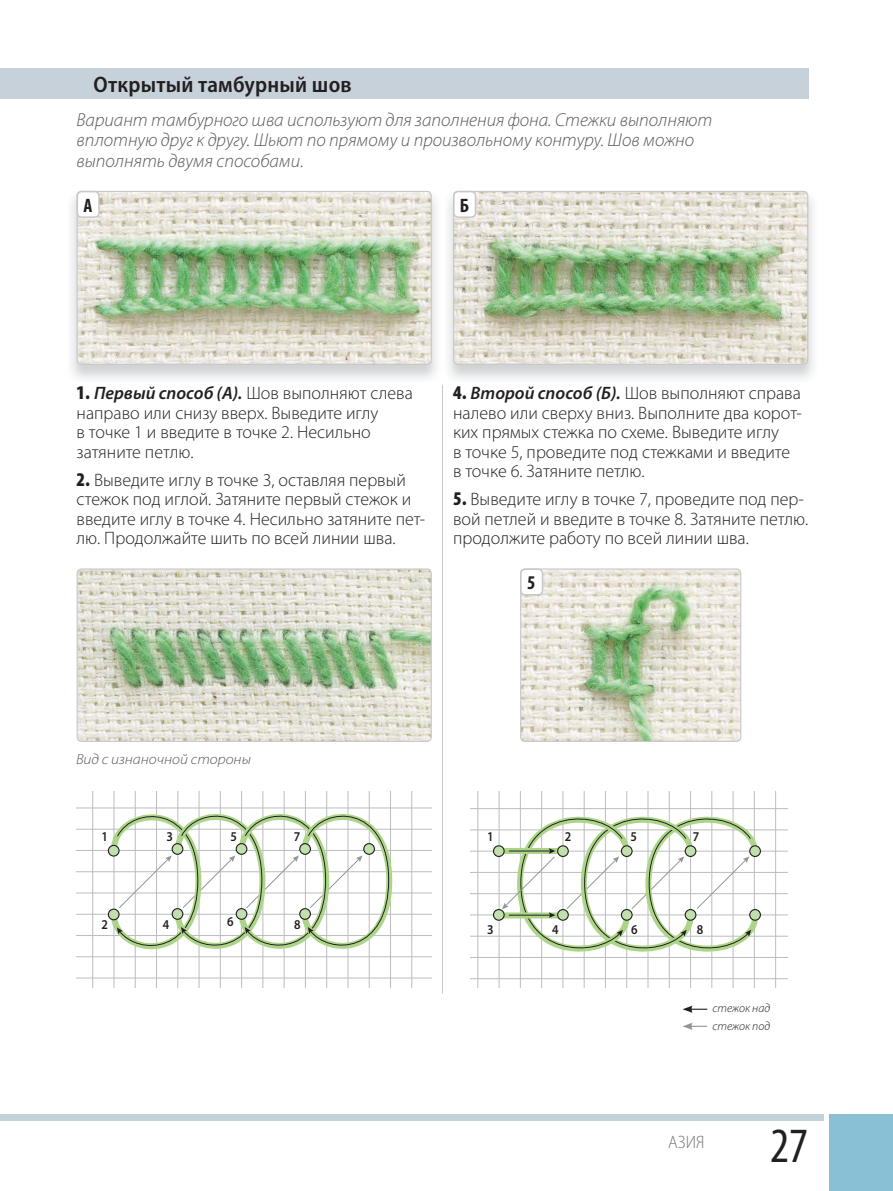
<style>
.page{position:relative;width:893px;height:1191px;background:#fff}
.page>*{position:absolute;margin:0;border:0;box-sizing:border-box;transform-origin:0 0}
.t1{font:condensed 49.5px "Myriad Pro";color:#231f20}
.t2{font:600 semi-condensed 22.5px "Myriad Pro";letter-spacing:.01em;color:#231f20}
.t3{font:700 condensed 19.5px "Myriad Pro";color:#231f20}
.t4{font:italic 300 18.75px/20.4px "Myriad Pro";color:#58595b}
.t5{font:300 18px/19.5px "Myriad Pro";color:#231f20}
.t6{font:300 semi-condensed 18px "Myriad Pro";color:#77787b}
.t7{font:italic 300 14.7px "Myriad Pro";color:#58595b;scale:1.08 1}
.t8{font:600 13.5px "Myriad Pro";color:#231f20;scale:.9 1}
.t9{font:italic 300 12px/17.2px "Myriad Pro";color:#231f20}
.s1{font-weight:900;font-stretch:condensed;font-size:19.5px}
.s2{font-weight:600;font-style:italic}
</style>
<div class="page">
<div style="left:0;top:1114px;width:823px;height:7px;background:#c5d1d8"></div>
<div style="left:829px;top:1114px;width:63px;height:77px;background:#89c0d6"></div>
<img style="left:520px;top:569px;width:220px;height:172px;border-radius:4px">
<div style="left:520px;top:568px;width:221px;height:174px;border:1px solid #c6c8ca;border-radius:4px"></div>
<img style="left:71px;top:190px;width:366px;height:189px">
<img style="left:77px;top:191px;width:354px;height:173px;border-radius:4px">
<div style="left:77px;top:191px;width:355px;height:174px;border:1px solid #c6c8ca;border-radius:4px"></div>
<img style="left:448px;top:190px;width:366px;height:189px">
<img style="left:453px;top:191px;width:354px;height:173px;border-radius:4px">
<div style="left:453px;top:191px;width:355px;height:174px;border:1px solid #c6c8ca;border-radius:4px"></div>
<img style="left:77px;top:569px;width:354px;height:172px;border-radius:4px">
<div style="left:77px;top:568px;width:355px;height:174px;border:1px solid #c6c8ca;border-radius:4px"></div>
<div style="left:77px;top:192px;width:22px;height:25px;background:#fff;border-radius:4px"></div>
<div style="left:77px;top:191px;width:23px;height:27px;border:2px solid #c6c8ca;border-radius:4px"></div>
<div style="left:454px;top:192px;width:21px;height:25px;background:#fff;border-radius:4px"></div>
<div style="left:453px;top:191px;width:23px;height:27px;border:2px solid #c6c8ca;border-radius:4px"></div>
<div style="left:521px;top:569px;width:21px;height:26px;background:#fff;border-radius:4px"></div>
<div style="left:520px;top:568px;width:23px;height:28px;border:2px solid #c6c8ca;border-radius:4px"></div>
<hr style="left:442px;top:385px;width:1px;height:608px;background:#c6c8ca">
<hr style="left:477px;top:791px;width:1px;height:197px;background:#bbbdc0">
<hr style="left:499px;top:791px;width:1px;height:197px;background:#bbbdc0">
<hr style="left:520px;top:791px;width:1px;height:197px;background:#bbbdc0">
<hr style="left:541px;top:791px;width:1px;height:197px;background:#bbbdc0">
<hr style="left:562px;top:791px;width:1px;height:197px;background:#bbbdc0">
<hr style="left:584px;top:791px;width:1px;height:197px;background:#bbbdc0">
<hr style="left:605px;top:791px;width:1px;height:197px;background:#bbbdc0">
<hr style="left:626px;top:791px;width:1px;height:197px;background:#bbbdc0">
<hr style="left:647px;top:791px;width:1px;height:197px;background:#bbbdc0">
<hr style="left:669px;top:791px;width:1px;height:197px;background:#bbbdc0">
<hr style="left:690px;top:791px;width:1px;height:197px;background:#bbbdc0">
<hr style="left:711px;top:791px;width:1px;height:197px;background:#bbbdc0">
<hr style="left:732px;top:791px;width:1px;height:197px;background:#bbbdc0">
<hr style="left:754px;top:791px;width:1px;height:197px;background:#bbbdc0">
<hr style="left:775px;top:791px;width:1px;height:197px;background:#bbbdc0">
<hr style="left:470px;top:978px;width:317px;height:1px;background:#bbbdc0">
<hr style="left:470px;top:957px;width:317px;height:1px;background:#bbbdc0">
<hr style="left:470px;top:936px;width:317px;height:1px;background:#bbbdc0">
<hr style="left:470px;top:915px;width:317px;height:1px;background:#bbbdc0">
<hr style="left:470px;top:893px;width:317px;height:1px;background:#bbbdc0">
<hr style="left:470px;top:872px;width:317px;height:1px;background:#bbbdc0">
<hr style="left:470px;top:851px;width:317px;height:1px;background:#bbbdc0">
<hr style="left:470px;top:830px;width:317px;height:1px;background:#bbbdc0">
<hr style="left:470px;top:808px;width:317px;height:1px;background:#bbbdc0">
<div style="left:493px;top:846px;width:11px;height:10px;background:#c2e0ae;border-radius:50%"></div>
<div style="left:493px;top:845px;width:11px;height:12px;border:1px solid #231f20;border-radius:50%"></div>
<div style="left:493px;top:910px;width:11px;height:10px;background:#c2e0ae;border-radius:50%"></div>
<div style="left:493px;top:909px;width:11px;height:12px;border:1px solid #231f20;border-radius:50%"></div>
<svg style="left:502px;top:797px;width:259px;height:175px"></svg>
<hr style="left:92px;top:791px;width:1px;height:197px;background:#bbbdc0">
<hr style="left:114px;top:791px;width:1px;height:197px;background:#bbbdc0">
<hr style="left:135px;top:791px;width:1px;height:197px;background:#bbbdc0">
<hr style="left:156px;top:791px;width:1px;height:197px;background:#bbbdc0">
<hr style="left:177px;top:791px;width:1px;height:197px;background:#bbbdc0">
<hr style="left:199px;top:791px;width:1px;height:197px;background:#bbbdc0">
<hr style="left:220px;top:791px;width:1px;height:197px;background:#bbbdc0">
<hr style="left:241px;top:791px;width:1px;height:197px;background:#bbbdc0">
<hr style="left:262px;top:791px;width:1px;height:197px;background:#bbbdc0">
<hr style="left:284px;top:791px;width:1px;height:197px;background:#bbbdc0">
<hr style="left:305px;top:791px;width:1px;height:197px;background:#bbbdc0">
<hr style="left:326px;top:791px;width:1px;height:197px;background:#bbbdc0">
<hr style="left:347px;top:791px;width:1px;height:197px;background:#bbbdc0">
<hr style="left:369px;top:791px;width:1px;height:197px;background:#bbbdc0">
<hr style="left:390px;top:791px;width:1px;height:197px;background:#bbbdc0">
<hr style="left:411px;top:791px;width:1px;height:197px;background:#bbbdc0">
<hr style="left:76px;top:978px;width:356px;height:1px;background:#bbbdc0">
<hr style="left:76px;top:956px;width:356px;height:1px;background:#bbbdc0">
<hr style="left:76px;top:935px;width:356px;height:1px;background:#bbbdc0">
<hr style="left:76px;top:914px;width:356px;height:1px;background:#bbbdc0">
<hr style="left:76px;top:893px;width:356px;height:1px;background:#bbbdc0">
<hr style="left:76px;top:871px;width:356px;height:1px;background:#bbbdc0">
<hr style="left:76px;top:850px;width:356px;height:1px;background:#bbbdc0">
<hr style="left:76px;top:829px;width:356px;height:1px;background:#bbbdc0">
<hr style="left:76px;top:808px;width:356px;height:1px;background:#bbbdc0">
<svg style="left:108px;top:794px;width:281px;height:175px"></svg>
<div style="left:108px;top:845px;width:11px;height:11px;background:#c2e0ae;border-radius:50%"></div>
<div style="left:108px;top:845px;width:12px;height:12px;border:1px solid #231f20;border-radius:50%"></div>
<div style="left:108px;top:909px;width:11px;height:11px;background:#c2e0ae;border-radius:50%"></div>
<div style="left:108px;top:909px;width:12px;height:11px;border:1px solid #231f20;border-radius:50%"></div>
<div style="left:172px;top:844px;width:11px;height:10px;background:#c2e0ae;border-radius:50%"></div>
<div style="left:172px;top:843px;width:11px;height:12px;border:1px solid #231f20;border-radius:50%"></div>
<div style="left:236px;top:844px;width:11px;height:10px;background:#c2e0ae;border-radius:50%"></div>
<div style="left:236px;top:843px;width:11px;height:12px;border:1px solid #231f20;border-radius:50%"></div>
<div style="left:172px;top:909px;width:11px;height:10px;background:#c2e0ae;border-radius:50%"></div>
<div style="left:172px;top:908px;width:11px;height:12px;border:1px solid #231f20;border-radius:50%"></div>
<div style="left:236px;top:909px;width:11px;height:10px;background:#c2e0ae;border-radius:50%"></div>
<div style="left:236px;top:908px;width:11px;height:12px;border:1px solid #231f20;border-radius:50%"></div>
<div style="left:300px;top:844px;width:10px;height:10px;background:#c2e0ae;border-radius:50%"></div>
<div style="left:299px;top:843px;width:12px;height:12px;border:1px solid #231f20;border-radius:50%"></div>
<div style="left:300px;top:909px;width:10px;height:10px;background:#c2e0ae;border-radius:50%"></div>
<div style="left:299px;top:908px;width:12px;height:12px;border:1px solid #231f20;border-radius:50%"></div>
<div style="left:364px;top:844px;width:10px;height:10px;background:#c2e0ae;border-radius:50%"></div>
<div style="left:363px;top:843px;width:12px;height:12px;border:1px solid #231f20;border-radius:50%"></div>
<svg style="left:683px;top:1023px;width:23px;height:7px"></svg>
<svg style="left:682px;top:1006px;width:24px;height:7px"></svg>
<div style="left:0;top:68px;width:808px;height:31px;background:#c6d1d9"></div>
<p class="t2" style="left:94px;top:71px;width:260px">Открытый тамбурный шов</p>
<p class="t4" style="left:77px;top:109px;width:637px">Вариант тамбурного шва используют для заполнения фона. Стежки выполняют вплотную друг к другу. Шьют по прямому и произвольному контуру. Шов можно выполнять двумя способами.</p>
<p class="t3" style="left:83px;top:194px;width:10px">А</p>
<p class="t3" style="left:459px;top:194px;width:11px">Б</p>
<p class="t5" style="left:77px;top:383px;width:338px"><span class="s1">1.</span> <span class="s2">Первый способ (А).</span> Шов выполняют слева направо или снизу вверх. Выведите иглу<br>в точке 1 и введите в точке 2. Несильно затяните петлю.</p>
<p class="t5" style="left:77px;top:470px;width:350px"><span class="s1">2.</span> Выведите иглу в точке 3, оставляя первый стежок под иглой. Затяните первый стежок и введите иглу в точке 4. Несильно затяните пет&shy;лю. Продолжайте шить по всей линии шва.</p>
<p class="t5" style="left:453px;top:383px;width:350px"><span class="s1">4.</span> <span class="s2">Второй способ (Б).</span> Шов выполняют справа налево или сверху вниз. Выполните два корот&shy;ких прямых стежка по схеме. Выведите иглу<br>в точке 5, проведите под стежками и введите в точке 6. Затяните петлю.</p>
<p class="t5" style="left:453px;top:489px;width:357px"><span class="s1">5.</span> Выведите иглу в точке 7, проведите под пер&shy;вой петлей и введите в точке 8. Затяните петлю. продолжите работу по всей линии шва.</p>
<p class="t3" style="left:527px;top:571px;width:10px">5</p>
<p class="t7" style="left:76px;top:750px;width:163px">Вид с изнаночной стороны</p>
<p class="t8" style="left:101px;top:829px;width:9px">1</p>
<p class="t8" style="left:166px;top:829px;width:9px">3</p>
<p class="t8" style="left:230px;top:829px;width:9px">5</p>
<p class="t8" style="left:294px;top:829px;width:9px">7</p>
<p class="t8" style="left:487px;top:828px;width:9px">1</p>
<p class="t8" style="left:565px;top:828px;width:9px">2</p>
<p class="t8" style="left:630px;top:828px;width:9px">5</p>
<p class="t8" style="left:692px;top:828px;width:9px">7</p>
<p class="t8" style="left:101px;top:917px;width:9px">2</p>
<p class="t8" style="left:163px;top:916px;width:9px">4</p>
<p class="t8" style="left:227px;top:914px;width:9px">6</p>
<p class="t8" style="left:294px;top:916px;width:9px">8</p>
<p class="t8" style="left:487px;top:921px;width:9px">3</p>
<p class="t8" style="left:552px;top:921px;width:9px">4</p>
<p class="t8" style="left:631px;top:921px;width:9px">6</p>
<p class="t8" style="left:697px;top:921px;width:9px">8</p>
<p class="t9" style="left:712px;top:1000px;width:59px">стежок над стежок под</p>
<p class="t6" style="left:668px;top:1131px;width:38px">АЗИЯ</p>
<h1 class="t1" style="left:770px;top:1116px;width:40px">27</h1>
</div>
